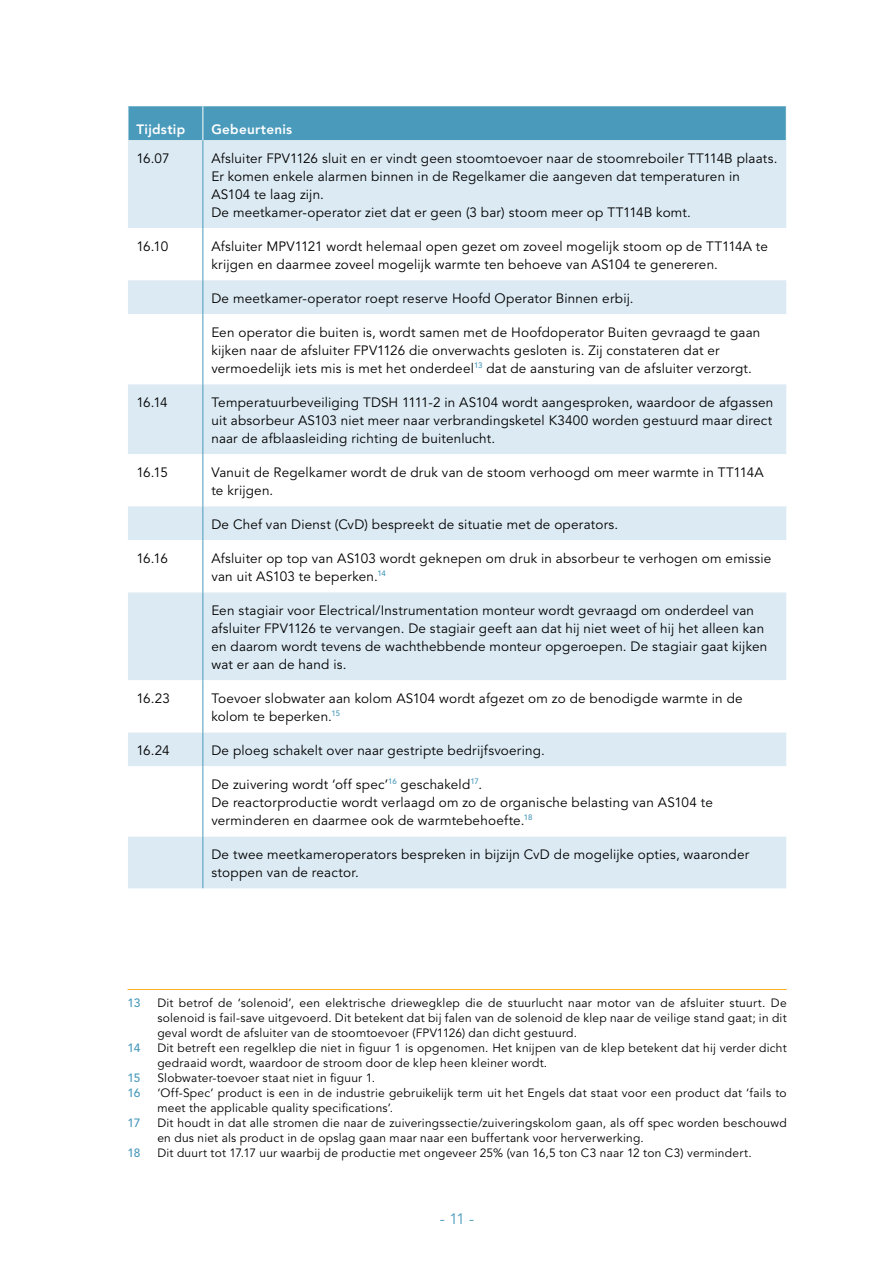
<style>
.page{position:relative;width:893px;height:1263px;background:#fff}
.page>*{position:absolute;margin:0;border:0;box-sizing:border-box;transform-origin:0 0}
.t1{font:15px "Avenir LT Std";color:#499abb}
.t2{font:13.5px/18px "Avenir LT Std";letter-spacing:.015em;color:#000}
.t3{font:800 13.5px "Avenir LT Std";letter-spacing:.02em;color:#fff}
.t4{font:12px/15px "Avenir LT Std";letter-spacing:.02em;color:#000}
.t5{font:500 12px "Avenir LT Std";letter-spacing:-.035em;color:#499abb}
</style>
<div class="page">
<div style="left:129px;top:106px;width:657px;height:34px;background:#499abb"></div>
<div style="left:128px;top:140px;width:658px;height:748px;background:#dceaf3"></div>
<svg style="left:128px;top:228px;width:658px;height:608px"></svg>
<hr style="left:202px;top:106px;width:1px;height:34px;background:#fff">
<hr style="left:203px;top:140px;width:1px;height:88px;background:#499abb">
<hr style="left:203px;top:228px;width:1px;height:52px;background:#499abb">
<hr style="left:203px;top:280px;width:1px;height:34px;background:#499abb">
<hr style="left:203px;top:314px;width:1px;height:70px;background:#499abb">
<hr style="left:203px;top:384px;width:1px;height:70px;background:#499abb">
<hr style="left:203px;top:454px;width:1px;height:52px;background:#499abb">
<hr style="left:203px;top:506px;width:1px;height:34px;background:#499abb">
<hr style="left:203px;top:540px;width:1px;height:52px;background:#499abb">
<hr style="left:203px;top:592px;width:1px;height:88px;background:#499abb">
<hr style="left:203px;top:680px;width:1px;height:52px;background:#499abb">
<hr style="left:203px;top:732px;width:1px;height:34px;background:#499abb">
<hr style="left:203px;top:766px;width:1px;height:70px;background:#499abb">
<hr style="left:203px;top:836px;width:1px;height:52px;background:#499abb">
<hr style="left:128px;top:989px;width:659px;height:1px;background:#f9b122">
<p class="t3" style="left:136px;top:121px;width:50px">Tijdstip</p>
<p class="t3" style="left:211px;top:121px;width:82px">Gebeurtenis</p>
<p class="t2" style="left:136px;top:149px;width:35px">16.07</p>
<p class="t2" style="left:211px;top:149px;width:568px">Afsluiter FPV1126 sluit en er vindt geen stoomtoevoer naar de stoomreboiler TT114B plaats.<br>Er komen enkele alarmen binnen in de Regelkamer die aangeven dat temperaturen in AS104 te laag zijn.<br>De meetkamer-operator ziet dat er geen (3 bar) stoom meer op TT114B komt.</p>
<p class="t2" style="left:136px;top:237px;width:33px">16.10</p>
<p class="t2" style="left:211px;top:237px;width:558px">Afsluiter MPV1121 wordt helemaal open gezet om zoveel mogelijk stoom op de TT114A te krijgen en daarmee zoveel mogelijk warmte ten behoeve van AS104 te genereren.</p>
<p class="t2" style="left:211px;top:289px;width:424px">De meetkamer-operator roept reserve Hoofd Operator Binnen erbij.</p>
<p class="t2" style="left:211px;top:323px;width:551px">Een operator die buiten is, wordt samen met de Hoofdoperator Buiten gevraagd te gaan kijken naar de afsluiter FPV1126 die onverwachts gesloten is. Zij constateren dat er vermoedelijk iets mis is met het onderdeel<sup>13</sup> dat de aansturing van de afsluiter verzorgt.</p>
<p class="t2" style="left:136px;top:393px;width:33px">16.14</p>
<p class="t2" style="left:211px;top:393px;width:563px;text-align:justify">Temperatuurbeveiliging TDSH 1111-2 in AS104 wordt aangesproken, waardoor de afgassen uit absorbeur AS103 niet meer naar verbrandingsketel K3400 worden gestuurd maar direct naar de afblaasleiding richting de buitenlucht.</p>
<p class="t2" style="left:136px;top:463px;width:33px">16.15</p>
<p class="t2" style="left:211px;top:463px;width:554px">Vanuit de Regelkamer wordt de druk van de stoom verhoogd om meer warmte in TT114A te krijgen.</p>
<p class="t2" style="left:211px;top:515px;width:408px">De Chef van Dienst (CvD) bespreekt de situatie met de operators.</p>
<p class="t2" style="left:136px;top:549px;width:33px">16.16</p>
<p class="t2" style="left:211px;top:549px;width:561px">Afsluiter op top van AS103 wordt geknepen om druk in absorbeur te verhogen om emissie van uit AS103 te beperken.<sup>14</sup></p>
<p class="t2" style="left:211px;top:601px;width:557px">Een stagiair voor Electrical/Instrumentation monteur wordt gevraagd om onderdeel van afsluiter FPV1126 te vervangen. De stagiair geeft aan dat hij niet weet of hij het alleen kan en daarom wordt tevens de wachthebbende monteur opgeroepen. De stagiair gaat kijken wat er aan de hand is.</p>
<p class="t2" style="left:136px;top:689px;width:35px">16.23</p>
<p class="t2" style="left:211px;top:689px;width:533px">Toevoer slobwater aan kolom AS104 wordt afgezet om zo de benodigde warmte in de kolom te beperken.<sup>15</sup></p>
<p class="t2" style="left:136px;top:741px;width:35px">16.24</p>
<p class="t2" style="left:211px;top:741px;width:335px">De ploeg schakelt over naar gestripte bedrijfsvoering.</p>
<p class="t2" style="left:211px;top:776px;width:503px">De zuivering wordt ‘off spec’<sup>16</sup> geschakeld<sup>17</sup>.<br>De reactorproductie wordt verlaagd om zo de organische belasting van AS104 te verminderen en daarmee ook de warmtebehoefte.<sup>18</sup></p>
<p class="t2" style="left:211px;top:846px;width:539px">De twee meetkameroperators bespreken in bijzijn CvD de mogelijke opties, waaronder stoppen van de reactor.</p>
<p class="t5" style="left:128px;top:995px;width:14px">13</p>
<p class="t4" style="left:157px;top:995px;width:631px;text-align:justify">Dit betrof de ‘solenoid’, een elektrische driewegklep die de stuurlucht naar motor van de afsluiter stuurt. De solenoid is fail-save uitgevoerd. Dit betekent dat bij falen van de solenoid de klep naar de veilige stand gaat; in dit geval wordt de afsluiter van de stoomtoevoer (FPV1126) dan dicht gestuurd.</p>
<p class="t5" style="left:128px;top:1040px;width:14px">14</p>
<p class="t4" style="left:157px;top:1040px;width:631px">Dit betreft een regelklep die niet in figuur 1 is opgenomen. Het knijpen van de klep betekent dat hij verder dicht gedraaid wordt, waardoor de stroom door de klep heen kleiner wordt.</p>
<p class="t5" style="left:128px;top:1070px;width:15px">15</p>
<p class="t4" style="left:157px;top:1070px;width:219px">Slobwater-toevoer staat niet in figuur 1.</p>
<p class="t5" style="left:128px;top:1085px;width:14px">16</p>
<p class="t4" style="left:157px;top:1085px;width:631px">‘Off-Spec’ product is een in de industrie gebruikelijk term uit het Engels dat staat voor een product dat ‘fails to meet the applicable quality specifications’.</p>
<p class="t5" style="left:128px;top:1115px;width:14px">17</p>
<p class="t4" style="left:157px;top:1115px;width:631px">Dit houdt in dat alle stromen die naar de zuiveringssectie/zuiveringskolom gaan, als off spec worden beschouwd en dus niet als product in de opslag gaan maar naar een buffertank voor herverwerking.</p>
<p class="t5" style="left:128px;top:1145px;width:15px">18</p>
<p class="t4" style="left:157px;top:1145px;width:596px">Dit duurt tot 17.17 uur waarbij de productie met ongeveer 25% (van 16,5 ton C3 naar 12 ton C3) vermindert.</p>
<p class="t1" style="left:440px;top:1210px;width:36px">- 11 -</p>
</div>
